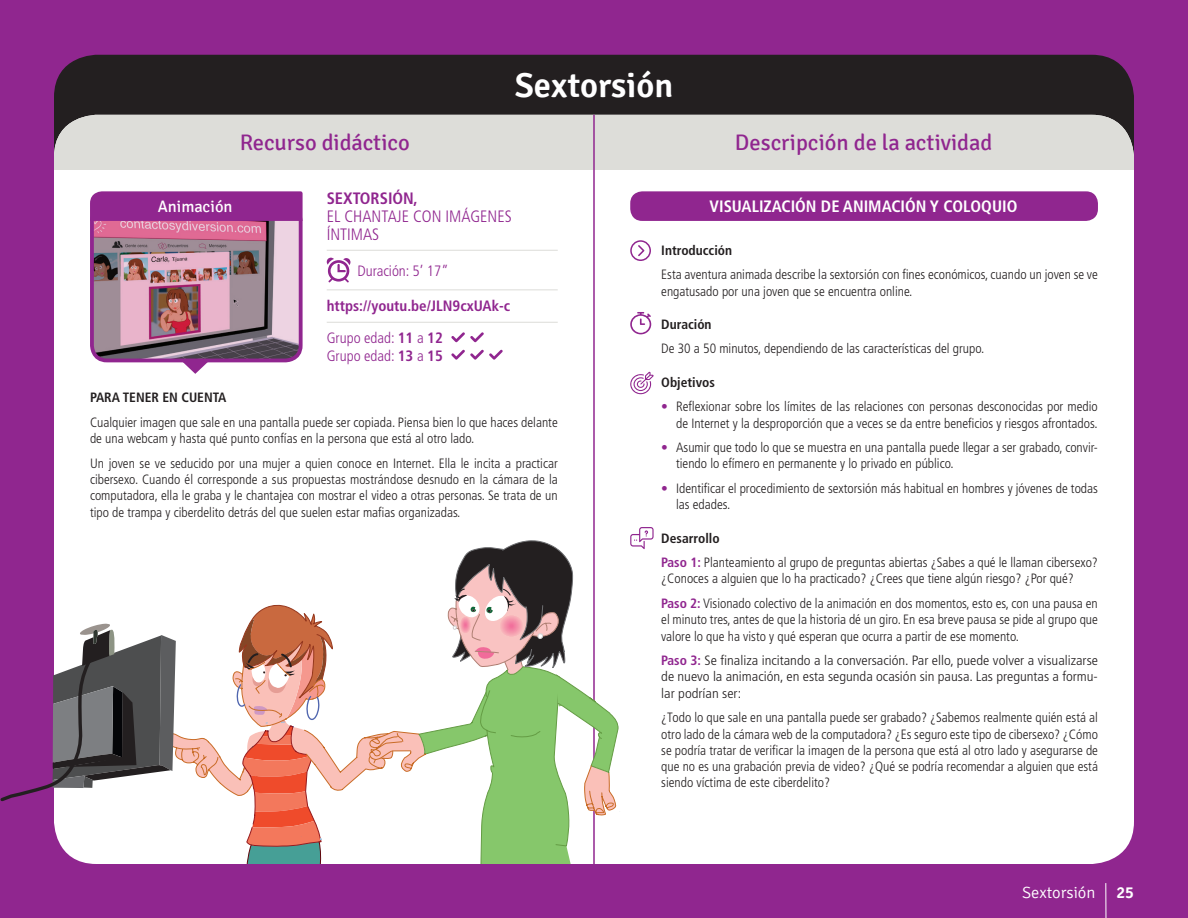
<style>
.page{position:relative;width:1188px;height:918px;background:#90268f}
.page>*{position:absolute;margin:0;border:0;box-sizing:border-box;transform-origin:0 0}
.t1{font:600 34.5px "Signika";color:#fff}
.t2{font:22.5px "Signika";color:#90268f}
.t3{font:700 condensed 16.5px "Frutiger";color:#fff}
.t4{font:300 condensed 16.5px/18px "Frutiger";color:#90268f}
.t5{font:300 16.5px "Signika";color:#fff}
.t6{font:700 condensed 16.5px "Frutiger";color:#90268f}
.t7{font:16.5px "Signika";color:#fff}
.t8{font:300 condensed 15px/18px "Frutiger";color:#90268f}
.t9{font:700 condensed 15px "Frutiger";color:#90268f}
.t10{font:300 condensed 13.5px/16.2px "Frutiger";color:#231f20}
.t11{font:300 condensed 13.5px/16.2px "Frutiger";color:#231f20;text-align:justify;scale:1.08 1}
.t12{font:700 condensed 13.5px "Frutiger";color:#231f20}
.s1{font-weight:700}
.s2{font-weight:700;color:#90268f}
.s3{font-weight:600}
</style>
<div class="page">
<div style="left:54px;top:55px;width:1080px;height:695px;background:#231f20;border-radius:43px"></div>
<div style="left:54px;top:115px;width:1080px;height:749px;background:#fff;border-radius:43px"></div>
<div style="left:54px;top:115px;width:1080px;height:55px;background:#ddddd9"></div>
<hr style="left:593px;top:115px;width:2px;height:757px;background:#90268f">
<hr style="left:1105px;top:883px;width:2px;height:35px;background:#fff">
<svg style="left:326px;top:258px;width:25px;height:25px"></svg>
<svg style="left:451px;top:332px;width:52px;height:28px"></svg>
<svg style="left:181px;top:362px;width:29px;height:12px"></svg>
<div style="left:630px;top:191px;width:468px;height:30px;background:#90268f;border-radius:12px"></div>
<svg style="left:630px;top:312px;width:21px;height:22px"></svg>
<svg style="left:630px;top:372px;width:24px;height:22px"></svg>
<svg style="left:630px;top:527px;width:24px;height:22px"></svg>
<svg style="left:638px;top:245px;width:6px;height:11px"></svg>
<div style="left:630px;top:240px;width:21px;height:21px;border:2px solid #90268f;border-radius:50%"></div>
<hr style="left:327px;top:250px;width:231px;height:1px;background:#dcdcd8">
<hr style="left:327px;top:289px;width:231px;height:1px;background:#dcdcd8">
<hr style="left:327px;top:322px;width:231px;height:1px;background:#dcdcd8">
<svg style="left:0;top:540px;width:619px;height:324px"></svg>
<img style="left:95px;top:221px;width:203px;height:139px">
<div style="left:90px;top:204px;width:213px;height:158px;border:4px solid #90268f;border-radius:15px"></div>
<div style="left:90px;top:191px;width:213px;height:30px;background:#90268f"></div>
<h1 class="t1" style="left:515px;top:65px;width:160px">Sextorsión</h1>
<h2 class="t2" style="left:240px;top:130px;width:172px">Recurso didáctico</h2>
<h2 class="t2" style="left:735px;top:130px;width:259px">Descripción de la actividad</h2>
<p class="t7" style="left:158px;top:197px;width:76px">Animación</p>
<p class="t6" style="left:327px;top:188px;width:93px">SEXTORSIÓN,</p>
<p class="t4" style="left:327px;top:207px;width:187px">EL CHANTAJE CON IMÁGENES<br>ÍNTIMAS</p>
<p class="t8" style="left:358px;top:262px;width:93px">Duración: 5’ 17”</p>
<p class="t9" style="left:327px;top:297px;width:185px">https://youtu.be/JLN9cxUAk-c</p>
<p class="t8" style="left:327px;top:329px;width:118px">Grupo edad: <span class="s1">11</span> a <span class="s1">12<br></span>Grupo edad: <span class="s1">13</span> a <span class="s1">15</span></p>
<p class="t12" style="left:90px;top:390px;width:138px">PARA TENER EN CUENTA</p>
<p class="t10" style="left:90px;top:414px;width:469px">Cualquier imagen que sale en una pantalla puede ser copiada. Piensa bien lo que haces delante de una webcam y hasta qué punto confías en la persona que está al otro lado.</p>
<p class="t10" style="left:90px;top:455px;width:469px;text-align:justify">Un joven se ve seducido por una mujer a quien conoce en Internet. Ella le incita a practicar cibersexo. Cuando él corresponde a sus propuestas mostrándose desnudo en la cámara de la computadora, ella le graba y le chantajea con mostrar el video a otras personas. Se trata de un tipo de trampa y ciberdelito detrás del que suelen estar mafias organizadas.</p>
<p class="t3" style="left:710px;top:197px;width:309px">VISUALIZACIÓN DE ANIMACIÓN Y COLOQUIO</p>
<p class="t12" style="left:661px;top:242px;width:72px">Introducción</p>
<p class="t10" style="left:661px;top:267px;width:438px">Esta aventura animada describe la sextorsión con fines económicos, cuando un joven se ve engatusado por una joven que se encuentra online.</p>
<p class="t12" style="left:661px;top:316px;width:52px">Duración</p>
<p class="t10" style="left:661px;top:341px;width:325px">De 30 a 50 minutos, dependiendo de las características del grupo.</p>
<p class="t12" style="left:661px;top:374px;width:55px">Objetivos</p>
<p class="t10" style="left:661px;top:399px;width:438px;text-align:right"><span class="s2">•</span> Reflexionar sobre los límites de las relaciones con personas desconocidas por medio de Internet y la desproporción que a veces se da entre beneficios y riesgos afrontados.</p>
<p class="t10" style="left:676px;top:440px;width:423px;text-indent:-15px"><span class="s2">•</span> Asumir que todo lo que se muestra en una pantalla puede llegar a ser grabado, convir&shy;tiendo lo efímero en permanente y lo privado en público.</p>
<p class="t10" style="left:676px;top:481px;width:423px;text-indent:-15px"><span class="s2">•</span> Identificar el procedimiento de sextorsión más habitual en hombres y jóvenes de todas las edades.</p>
<p class="t10" style="left:661px;top:526px;width:438px;line-height:24.8px"><span class="s1">Desarrollo<br></span><span class="s2">Paso 1:</span> Planteamiento al grupo de preguntas abiertas ¿Sabes a qué le llaman cibersexo?</p>
<p class="t10" style="left:661px;top:567px;width:438px;line-height:24.8px">¿Conoces a alguien que lo ha practicado? ¿Crees que tiene algún riesgo? ¿Por qué?<br><span class="s2">Paso 2:</span> Visionado colectivo de la animación en dos momentos, esto es, con una pausa en</p>
<p class="t10" style="left:661px;top:612px;width:438px">el minuto tres, antes de que la historia dé un giro. En esa breve pausa se pide al grupo que valore lo que ha visto y qué esperan que ocurra a partir de ese momento.</p>
<p class="t11" style="left:661px;top:653px;width:406px"><span class="s2">Paso 3:</span> Se finaliza incitando a la conversación. Par ello, puede volver a visualizarse de nuevo la animación, en esta segunda ocasión sin pausa. Las preguntas a formu&shy;lar podrían ser:</p>
<p class="t10" style="left:661px;top:710px;width:438px;text-align:justify">¿Todo lo que sale en una pantalla puede ser grabado? ¿Sabemos realmente quién está al otro lado de la cámara web de la computadora? ¿Es seguro este tipo de cibersexo? ¿Cómo se podría tratar de verificar la imagen de la persona que está al otro lado y asegurarse de que no es una grabación previa de video? ¿Qué se podría recomendar a alguien que está siendo víctima de este ciberdelito?</p>
<p class="t5" style="left:1022px;top:883px;width:113px">Sextorsión <span class="s3">25</span></p>
</div>
